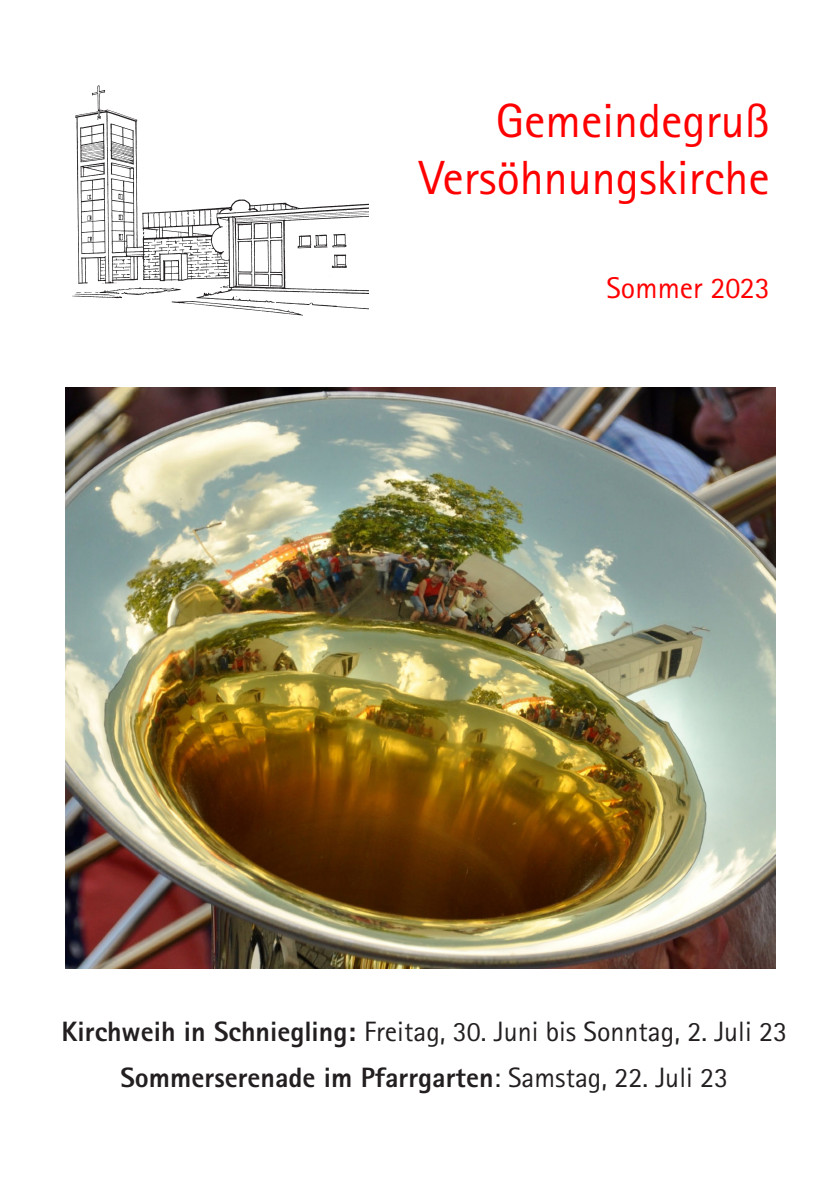
<style>
.page{position:relative;width:840px;height:1191px;background:#fff}
.page>*{position:absolute;margin:0;border:0;box-sizing:border-box;transform-origin:0 0}
.t1{font:48px/57.6px "Rotis Sans Serif";color:#f00;text-align:right}
.d__titel-monat{font:30px "Rotis Sans Serif";color:#f00}
.b__shortline{font:28px "Rotis Sans Serif";color:#231f20}
.b__shortline-2{font:800 28px "Rotis Sans Serif";color:#231f20}
.s1{font-weight:800}
.s2{font-weight:400}
</style>
<div class="page">
<img style="left:72px;top:85px;width:297px;height:231px">
<img style="left:65px;top:387px;width:710px;height:581px">
<p class="t1" style="left:419px;top:91px;width:352px">Gemeindegruß<br>Versöhnungskirche</p>
<p class="d__titel-monat" style="left:606px;top:270px;width:165px">Sommer 2023</p>
<p class="b__shortline" style="left:61px;top:1015px;width:726px"><span class="s1">Kirchweih in Schniegling:</span> Freitag, 30. Juni bis Sonntag, 2. Juli 23</p>
<p class="b__shortline-2" style="left:120px;top:1059px;width:609px">Sommerserenade im Pfarrgarten<span class="s2">: Samstag, 22. Juli 23</span></p>
</div>
